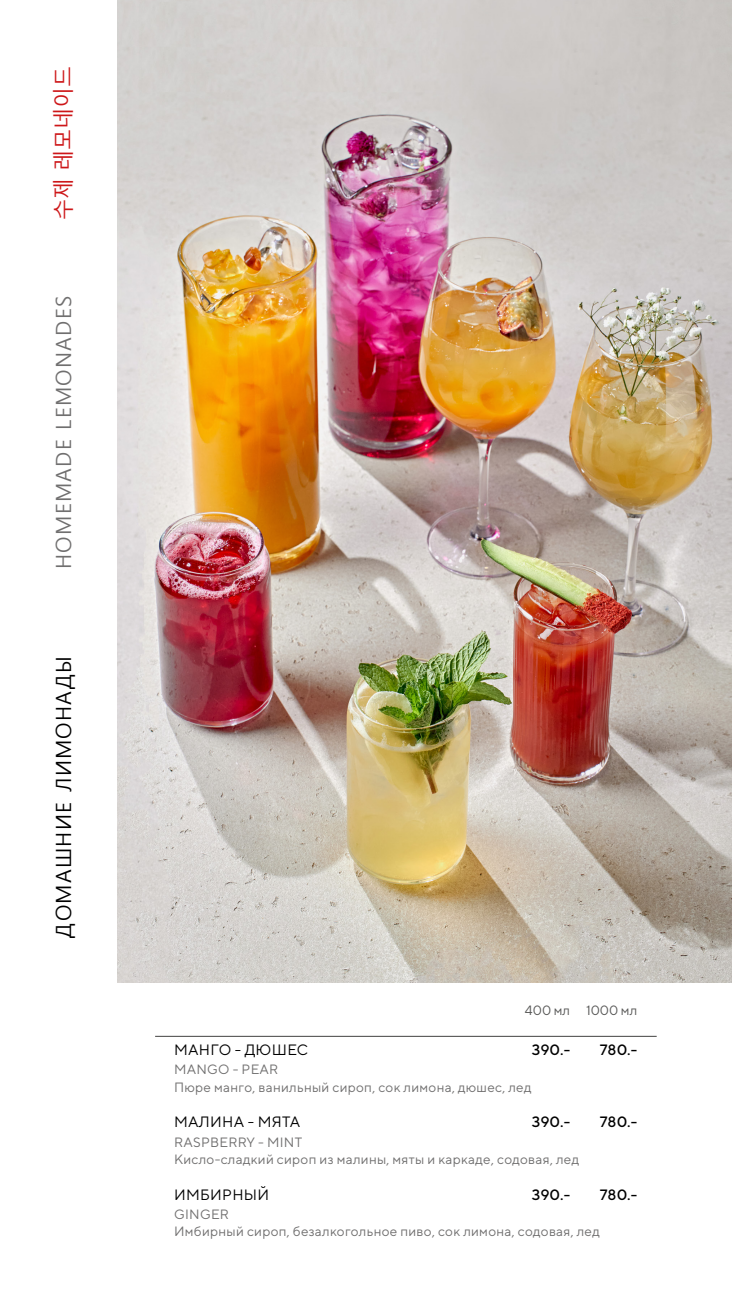
<style>
.page{position:relative;width:732px;height:1293px;background:#fff}
.page>*{position:absolute;margin:0;border:0;box-sizing:border-box;transform-origin:0 0}
.t1{font:21px "Malgun Gothic";letter-spacing:.06em;color:#706f6f}
.t2{font:21px "Malgun Gothic";letter-spacing:.06em;color:#000}
.t3{font:21px "Malgun Gothic";color:#cd1719}
.t4{font:15px "TT Norms";letter-spacing:.02em;color:#000}
.t5{font:500 15px "TT Norms";color:#000}
.t6{font:13.5px "TT Norms";letter-spacing:.02em;color:#706f6f}
.t7{font:13.5px "TT Norms";color:#575756}
</style>
<div class="page">
<img style="left:118px;top:0;width:613px;height:982px">
<hr style="left:155px;top:1035px;width:501px;height:2px;background:#575756">
<h1 class="t3" style="left:52px;top:220px;width:156px;rotate:-90deg">수제 레모네이드</h1>
<h1 class="t1" style="left:52px;top:569px;width:274px;rotate:-90deg">HOMEMADE LEMONADES</h1>
<h1 class="t2" style="left:52px;top:937px;width:282px;rotate:-90deg">ДОМАШНИЕ ЛИМОНАДЫ</h1>
<p class="t4" style="left:174px;top:1040px;width:136px">МАНГО - ДЮШЕС</p>
<p class="t6" style="left:174px;top:1061px;width:106px">MANGO - PEAR</p>
<p class="t7" style="left:524px;top:1002px;width:114px">400 мл 1000 мл</p>
<p class="t5" style="left:531px;top:1040px;width:40px">390.-</p>
<p class="t5" style="left:599px;top:1040px;width:39px">780.-</p>
<p class="t6" style="left:174px;top:1078px;width:359px">Пюре манго, ванильный сироп, сок лимона, дюшес, лед</p>
<p class="t4" style="left:174px;top:1112px;width:128px">МАЛИНА - МЯТА</p>
<p class="t6" style="left:174px;top:1133px;width:130px">RASPBERRY - MINT</p>
<p class="t5" style="left:531px;top:1112px;width:40px">390.-</p>
<p class="t5" style="left:599px;top:1112px;width:39px">780.-</p>
<p class="t6" style="left:174px;top:1151px;width:406px">Кисло-сладкий сироп из малины, мяты и каркаде, содовая, лед</p>
<p class="t4" style="left:174px;top:1185px;width:97px">ИМБИРНЫЙ</p>
<p class="t6" style="left:174px;top:1206px;width:56px">GINGER</p>
<p class="t5" style="left:531px;top:1185px;width:40px">390.-</p>
<p class="t5" style="left:599px;top:1185px;width:39px">780.-</p>
<p class="t6" style="left:174px;top:1223px;width:427px">Имбирный сироп, безалкогольное пиво, сок лимона, содовая, лед</p>
</div>
